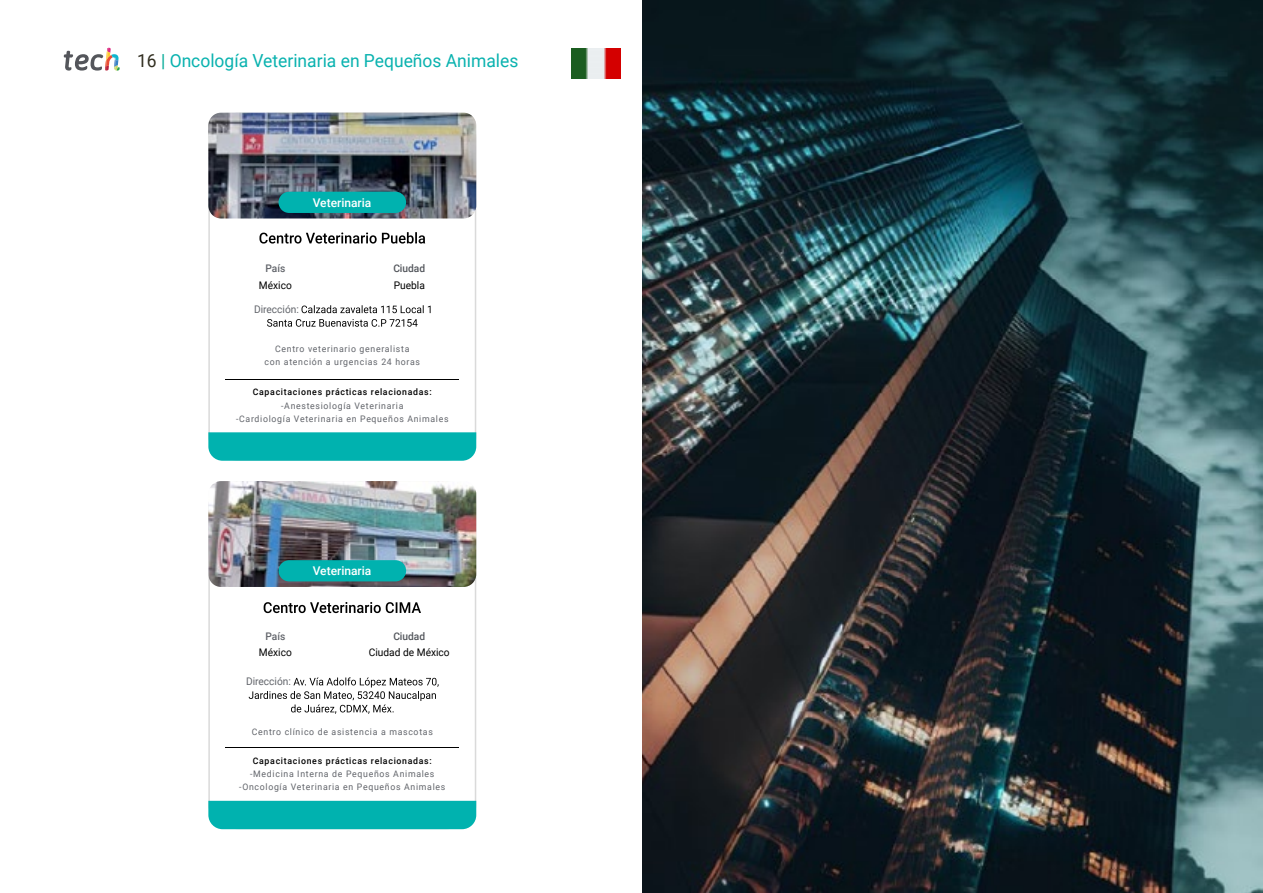
<style>
.page{position:relative;width:1263px;height:893px;background:#fff}
.page>*{position:absolute;margin:0;border:0;box-sizing:border-box;transform-origin:0 0}
.t1{font:18px "Roboto";color:#09b2af}
.t2{font:500 12px "Roboto";color:#fff}
.t3{font:10.5px "Roboto";color:#000}
.t4{font:10.5px "Roboto";color:#61646a}
.t5{font:500 10.5px "Roboto";color:#52555b}
.t6{font:500 10.5px "Roboto";color:#61646a}
.t7{font:9px/13.2px "Roboto";letter-spacing:.08em;color:#61646a;text-align:center}
.t8{font:500 9px "Roboto";letter-spacing:.08em;color:#000}
.s1{color:#312e20}
.s2{color:#00a996}
</style>
<div class="page">
<svg style="left:64px;top:48px;width:56px;height:23px"></svg>
<img style="left:571px;top:49px;width:50px;height:30px">
<img style="left:642px;top:0;width:621px;height:893px">
<svg style="left:208px;top:112px;width:269px;height:337px"></svg>
<img style="left:208px;top:113px;width:268px;height:105px">
<div style="left:279px;top:192px;width:127px;height:21px;background:#00b2af;border-radius:11px"></div>
<svg style="left:208px;top:432px;width:268px;height:29px;background:#08b4b1"></svg>
<hr style="left:225px;top:379px;width:234px;height:1px;background:#000">
<svg style="left:259px;top:232px;width:166px;height:12px"></svg>
<svg style="left:301px;top:305px;width:130px;height:8px"></svg>
<svg style="left:267px;top:319px;width:151px;height:8px"></svg>
<svg style="left:208px;top:492px;width:269px;height:338px"></svg>
<img style="left:208px;top:481px;width:268px;height:106px">
<div style="left:279px;top:560px;width:127px;height:21px;background:#00b2af;border-radius:11px"></div>
<div style="left:208px;top:801px;width:268px;height:28px;background:#00b2af"></div>
<hr style="left:225px;top:747px;width:234px;height:1px;background:#000">
<svg style="left:264px;top:602px;width:157px;height:11px"></svg>
<svg style="left:249px;top:677px;width:190px;height:37px"></svg>
<h1 class="t1" style="left:137px;top:48px;width:383px"><span class="s1">16</span> <span class="s2">|</span> Oncología Veterinaria en Pequeños Animales</h1>
<h2 class="t2" style="left:313px;top:194px;width:60px">Veterinaria</h2>
<p class="t6" style="left:265px;top:261px;width:21px">País</p>
<p class="t3" style="left:259px;top:278px;width:34px">México</p>
<p class="t5" style="left:393px;top:261px;width:33px">Ciudad</p>
<p class="t3" style="left:394px;top:278px;width:33px">Puebla</p>
<p class="t4" style="left:254px;top:302px;width:46px">Dirección:</p>
<p class="t7" style="left:265px;top:341px;width:157px">Centro veterinario generalista<br>con atención a urgencias 24 horas</p>
<p class="t8" style="left:253px;top:386px;width:180px">Capacitaciones prácticas relacionadas:</p>
<p class="t7" style="left:236px;top:398px;width:214px">-Anestesiología Veterinaria<br>-Cardiología Veterinaria en Pequeños Animales</p>
<h2 class="t2" style="left:313px;top:563px;width:60px">Veterinaria</h2>
<p class="t6" style="left:265px;top:628px;width:21px">País</p>
<p class="t3" style="left:259px;top:645px;width:34px">México</p>
<p class="t4" style="left:246px;top:674px;width:46px">Dirección:</p>
<p class="t5" style="left:393px;top:628px;width:33px">Ciudad</p>
<p class="t3" style="left:369px;top:645px;width:82px">Ciudad de México</p>
<p class="t7" style="left:252px;top:725px;width:182px">Centro clínico de asistencia a mascotas</p>
<p class="t8" style="left:253px;top:754px;width:180px">Capacitaciones prácticas relacionadas:</p>
<p class="t7" style="left:239px;top:767px;width:208px">-Medicina Interna de Pequeños Animales -Oncología Veterinaria en Pequeños Animales</p>
</div>
